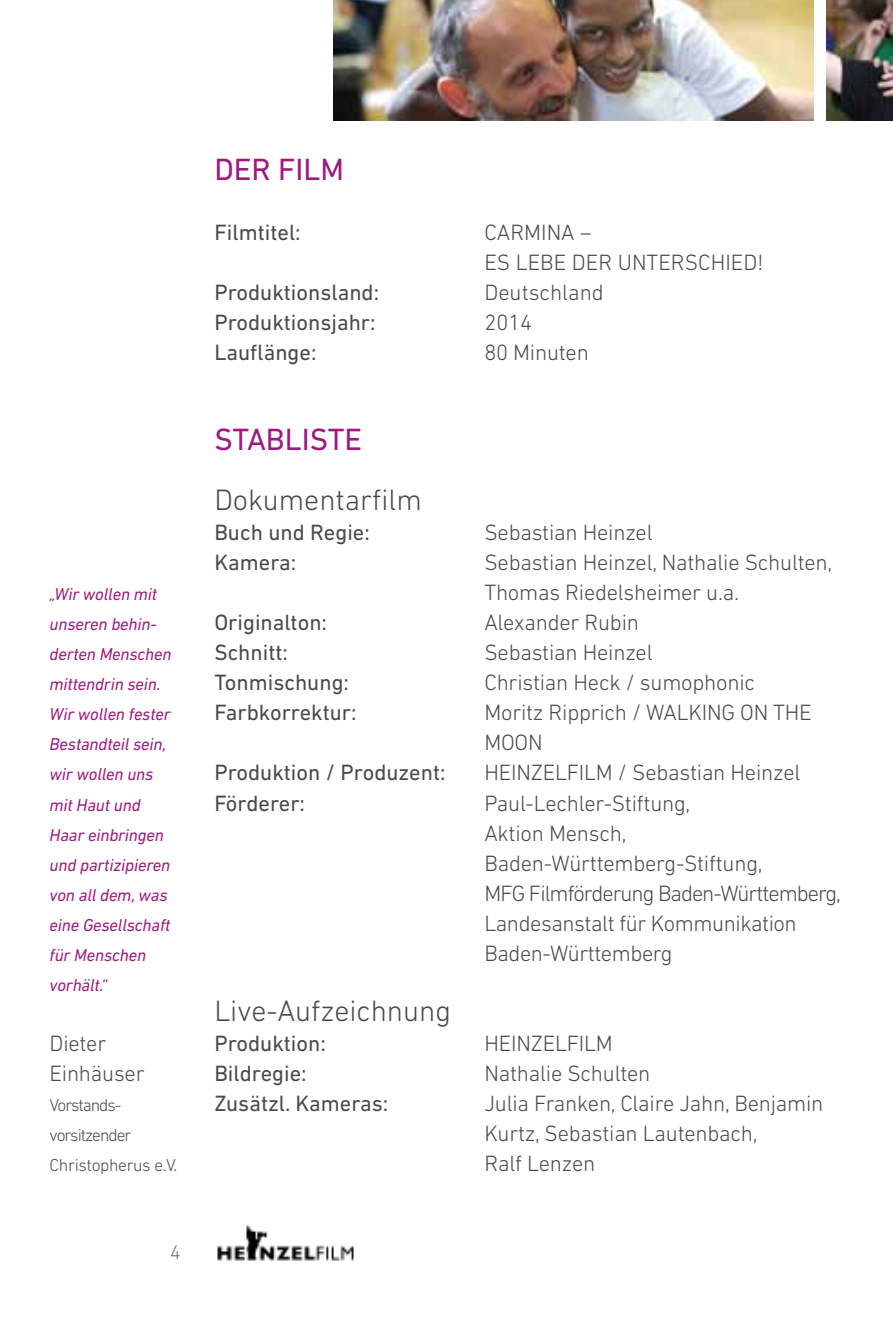
<style>
.page{position:relative;width:893px;height:1319px;background:#fff}
.page>*{position:absolute;margin:0;border:0;box-sizing:border-box;transform-origin:0 0}
.t1{font:31.25px "DIN Next LT Pro";color:#9e1981}
.t2{font:300 30px "DIN Next LT Pro";color:#4a4a49}
.t3{font:300 22.5px/30px "DIN Next LT Pro";letter-spacing:-.01em;color:#4a4a49}
.t4{font:22.5px "DIN Next LT Pro";color:#4a4a49}
.t5{font:300 20px "DIN Next LT Pro";color:#706f6f}
.t6{font:italic 17.5px/30px "DIN Next LT Pro";letter-spacing:-.01em;color:#9e1981}
.t7{font:300 17.5px/30px "DIN Next LT Pro";letter-spacing:-.06em;color:#4a4a49}
</style>
<div class="page">
<img style="left:217px;top:1224px;width:137px;height:37px">
<img style="left:333px;top:0;width:480px;height:120px">
<img style="left:826px;top:0;width:67px;height:120px">
<p class="t6" style="left:50px;top:579px;width:124px">„Wir wollen mit unseren behin&shy;derten Menschen mittendrin sein.<br>Wir wollen fester<br>Bestandteil sein, wir wollen uns mit Haut und<br>Haar einbringen und partizipieren von all dem, was eine Gesellschaft für Menschen vorhält.“</p>
<p class="t3" style="left:50px;top:1027px;width:97px">Dieter<br>Einhäuser</p>
<p class="t7" style="left:50px;top:1089px;width:129px">Vorstands&shy;vorsitzender<br>Christopherus e.V.</p>
<p class="t5" style="left:170px;top:1240px;width:12px">4</p>
<h1 class="t1" style="left:214px;top:151px;width:131px">DER FILM</h1>
<p class="t4" style="left:214px;top:219px;width:88px">Filmtitel:</p>
<p class="t3" style="left:484px;top:217px;width:280px">CARMINA –<br>ES LEBE DER UNTERSCHIED!</p>
<p class="t4" style="left:214px;top:279px;width:166px">Produktionsland:</p>
<p class="t3" style="left:484px;top:277px;width:121px">Deutschland</p>
<p class="t4" style="left:214px;top:309px;width:163px">Produktionsjahr:</p>
<p class="t3" style="left:484px;top:307px;width:49px">2014</p>
<p class="t4" style="left:214px;top:339px;width:104px">Lauflänge:</p>
<p class="t3" style="left:484px;top:337px;width:106px">80 Minuten</p>
<h1 class="t1" style="left:214px;top:421px;width:149px">STABLISTE</h1>
<h2 class="t2" style="left:214px;top:483px;width:209px">Dokumentarfilm</h2>
<p class="t4" style="left:214px;top:519px;width:157px">Buch und Regie:</p>
<p class="t3" style="left:484px;top:517px;width:170px">Sebastian Heinzel</p>
<p class="t4" style="left:214px;top:549px;width:83px">Kamera:</p>
<p class="t3" style="left:484px;top:547px;width:349px">Sebastian Heinzel, Nathalie Schulten,<br>Thomas Riedelsheimer u.a.</p>
<p class="t4" style="left:214px;top:609px;width:114px">Originalton:</p>
<p class="t3" style="left:484px;top:607px;width:156px">Alexander Rubin</p>
<p class="t4" style="left:214px;top:639px;width:75px">Schnitt:</p>
<p class="t3" style="left:484px;top:637px;width:170px">Sebastian Heinzel</p>
<p class="t4" style="left:214px;top:669px;width:136px">Tonmischung:</p>
<p class="t3" style="left:484px;top:667px;width:272px">Christian Heck / sumophonic</p>
<p class="t4" style="left:214px;top:699px;width:144px">Farbkorrektur:</p>
<p class="t3" style="left:484px;top:697px;width:329px">Moritz Ripprich / WALKING ON THE<br>MOON</p>
<p class="t4" style="left:214px;top:759px;width:233px">Produktion / Produzent:</p>
<p class="t3" style="left:484px;top:757px;width:317px">HEINZELFILM / Sebastian Heinzel</p>
<p class="t4" style="left:214px;top:789px;width:92px">Förderer:</p>
<p class="t3" style="left:484px;top:787px;width:358px">Paul-Lechler-Stiftung,<br>Aktion Mensch,<br>Baden-Württemberg-Stiftung,<br>MFG Filmförderung Baden-Württemberg,<br>Landesanstalt für Kommunikation<br>Baden-Württemberg</p>
<h2 class="t2" style="left:214px;top:993px;width:238px">Live-Aufzeichnung</h2>
<p class="t4" style="left:214px;top:1029px;width:113px">Produktion:</p>
<p class="t3" style="left:484px;top:1027px;width:130px">HEINZELFILM</p>
<p class="t4" style="left:214px;top:1059px;width:94px">Bildregie:</p>
<p class="t3" style="left:484px;top:1057px;width:167px">Nathalie Schulten</p>
<p class="t4" style="left:214px;top:1089px;width:175px">Zusätzl. Kameras:</p>
<p class="t3" style="left:484px;top:1087px;width:340px">Julia Franken, Claire Jahn, Benjamin<br>Kurtz, Sebastian Lautenbach,<br>Ralf Lenzen</p>
</div>
